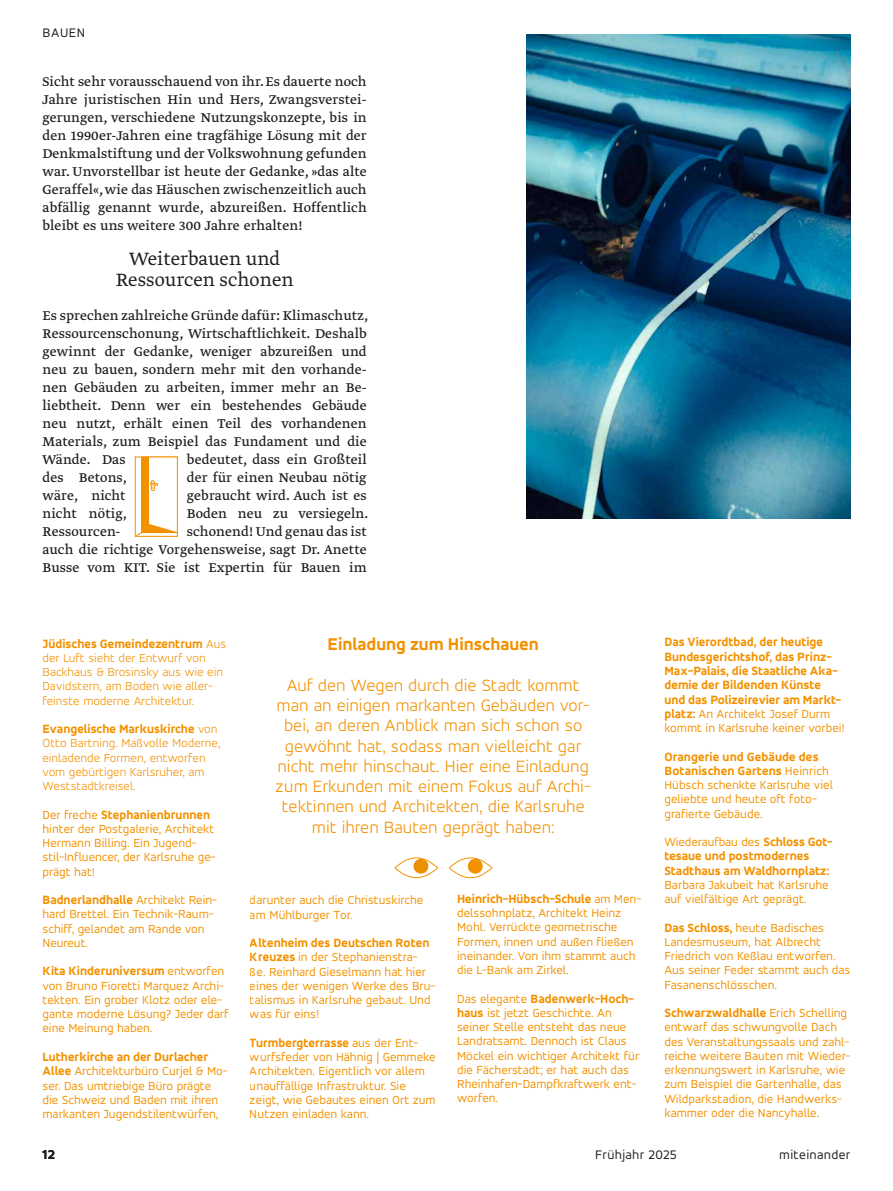
<style>
.page{position:relative;width:893px;height:1191px;background:#fff}
.page>*{position:absolute;margin:0;border:0;box-sizing:border-box;transform-origin:0 0}
.t1{font:300 21px/21px "Greta Text Pro";letter-spacing:.005em;color:#1d1d1b;text-align:center}
.t2{font:300 18px/20.2px "Accord Alternate";color:#f39200;text-align:center}
.t3{font:700 expanded 18px "Accord Alternate";color:#f39200}
.t4{font:15px/18px "Greta Text Pro Regular Min";letter-spacing:.005em;color:#1d1d1b;text-align:justify}
.t5{font:13.5px "Accord Alternate";letter-spacing:.025em;color:#1d1d1b}
.t6{font:700 expanded 13.5px "Accord Alternate";color:#1d1d1b}
.t7{font:12.75px/14.2px "Accord Alternate";color:#f39200}
.t8{font:700 expanded 12.75px/14.2px "Accord Alternate";color:#f39200}
.t9{font:300 12.75px/14.2px "Accord Alternate";color:#f39200}
.s1{font-weight:700;font-stretch:expanded}
.s2{font-weight:400;font-stretch:normal}
</style>
<div class="page">
<img style="left:526px;top:34px;width:324px;height:484px">
<div style="left:413px;top:858px;width:15px;height:15px;background:#eb9000;border-radius:50%"></div>
<div style="left:395px;top:857px;width:43px;height:21px;border:1px solid #f39200;border-radius:50%"></div>
<div style="left:468px;top:858px;width:15px;height:15px;background:#f39200;border-radius:50%"></div>
<div style="left:449px;top:857px;width:43px;height:21px;border:1px solid #f39200;border-radius:50%"></div>
<div style="left:142px;top:457px;width:35px;height:75px;background:#f39200"></div>
<div style="left:141px;top:457px;width:37px;height:76px;border:1px solid #f39200"></div>
<svg style="left:134px;top:531px;width:9px;height:6px"></svg>
<svg style="left:149px;top:457px;width:28px;height:75px;background:#fdf5e9"></svg>
<p class="t5" style="left:43px;top:25px;width:44px">BAUEN</p>
<p class="t4" style="left:43px;top:73px;width:326px">Sicht sehr vorausschauend von ihr. Es dauerte noch Jahre juristischen Hin und Hers, Zwangsverstei&shy;gerungen, verschiedene Nutzungskonzepte, bis in den 1990er-Jahren eine tragfähige Lösung mit der Denkmalstiftung und der Volkswohnung gefunden war. Unvorstellbar ist heute der Gedanke, »das alte Geraffel«, wie das Häuschen zwischenzeitlich auch abfällig genannt wurde, abzureißen. Hoffentlich bleibt es uns weitere 300 Jahre erhalten!</p>
<h1 class="t1" style="left:116px;top:249px;width:179px">Weiterbauen und<br>Ressourcen schonen</h1>
<p class="t4" style="left:43px;top:307px;width:327px">Es sprechen zahlreiche Gründe dafür: Klimaschutz, Ressourcenschonung, Wirtschaftlichkeit. Deshalb gewinnt der Gedanke, weniger abzureißen und neu zu bauen, sondern mehr mit den vorhande&shy;nen Gebäuden zu arbeiten, immer mehr an Be&shy;liebtheit. Denn wer ein bestehendes Gebäude neu nutzt, erhält einen Teil des vorhandenen Materials, zum Beispiel das Fundament und die Wände. Das</p>
<p class="t4" style="left:187px;top:451px;width:181px">bedeutet, dass ein Groß teil</p>
<p class="t4" style="left:43px;top:469px;width:86px">des Betons,</p>
<p class="t4" style="left:187px;top:469px;width:181px">der für einen Neubau nötig</p>
<p class="t4" style="left:43px;top:487px;width:85px">wäre, nicht</p>
<p class="t4" style="left:187px;top:487px;width:181px">gebraucht wird. Auch ist es</p>
<p class="t4" style="left:43px;top:505px;width:86px">nicht nötig,</p>
<p class="t4" style="left:187px;top:505px;width:183px">Boden neu zu versiegeln.</p>
<p class="t4" style="left:43px;top:523px;width:78px">Ressourcen-</p>
<p class="t4" style="left:43px;top:523px;width:326px;text-indent:144px">s chonend! Und genau das ist auch die richtige Vorgehensweise, sagt Dr. Anette Busse vom KIT. Sie ist Expertin für Bauen im</p>
<p class="t9" style="left:43px;top:636px;width:185px"><span class="s1">Jüdisches Gemeindezentrum</span> Aus der Luft sieht der Entwurf von<br>Backhaus &amp; Brosinsky aus wie ein<br>Davidstern, am Boden wie aller&shy;feinste moderne Architektur.</p>
<p class="t9" style="left:43px;top:721px;width:179px"><span class="s1">Evangelische Markuskirche</span> von<br>Otto Bartning. Maßvolle Moderne, einladende Formen, entworfen vom gebürtigen Karlsruher, am<br>Weststadtkreisel.</p>
<p class="t7" style="left:43px;top:807px;width:175px">Der freche <span class="s1">Stephanienbrunnen </span>hinter der Postgalerie, Architekt<br>Hermann Billing. Ein Jugend - stil-Influencer, der Karlsruhe ge&shy;prägt hat!</p>
<p class="t7" style="left:43px;top:892px;width:176px"><span class="s1">Badnerlandhalle</span> Architekt Rein&shy;hard Brettel. Ein Technik-Raum&shy;schiff, gelandet am Rande von<br>Neureut.</p>
<p class="t7" style="left:43px;top:964px;width:188px"><span class="s1">Kita Kinderuniversum</span> entworfen von Bruno Fioretti Marquez Archi&shy;tekten. Ein grober Klotz oder ele&shy;gante moderne Lösung? Jeder darf eine Meinung haben.</p>
<p class="t7" style="left:43px;top:1049px;width:187px"><span class="s1">Lutherkirche an der Durlacher<br>Allee</span> Architekturbüro Curjel &amp; Mo&shy;ser. Das umtriebige Büro prägte die Schweiz und Baden mit ihren markanten Jugendstilentwürfen,</p>
<h2 class="t3" style="left:328px;top:633px;width:213px">Einladung zum Hinschauen</h2>
<p class="t2" style="left:276px;top:674px;width:316px">Auf den Wegen durch die Stadt kommt man an einigen markanten Gebäuden vor&shy;bei, an deren Anblick man sich schon so gewöhnt hat, sodass man vielleicht gar nicht mehr hinschaut. Hier eine Einladung zum Erkunden mit einem Fokus auf Archi&shy;tektinnen und Architekten, die Karlsruhe mit ihren Bauten geprägt haben:</p>
<p class="t7" style="left:250px;top:892px;width:175px">darunter auch die Christuskirche am Mühlburger Tor.</p>
<p class="t7" style="left:250px;top:935px;width:187px"><span class="s1">Altenheim des Deutschen Roten<br>Kreuzes</span> in der Stephanienstra&shy;ße. Reinhard Gieselmann hat hier eines der wenigen Werke des Bru&shy;talismus in Karlsruhe gebaut. Und was für eins!</p>
<p class="t7" style="left:250px;top:1035px;width:187px"><span class="s1">Turmbergterrasse</span> aus der Ent&shy;wurfsfeder von Hähnig | Gemmeke<br>Architekten. Eigentlich vor allem unauffällige Infrastruktur. Sie zeigt, wie Gebautes einen Ort zum<br>Nutzen einladen kann.</p>
<p class="t7" style="left:457px;top:891px;width:186px"><span class="s1">Heinrich-Hübsch-Schule</span> am Men&shy;delssohnplatz, Architekt Heinz<br>Mohl. Verrückte geometrische<br>Formen, innen und außen fließen ineinander. Von ihm stammt auch die L-Bank am Zirkel.</p>
<p class="t7" style="left:457px;top:991px;width:184px">Das elegante <span class="s1">Badenwerk-Hoch&shy;haus</span> ist jetzt Geschichte. An seiner Stelle entsteht das neue<br>Landratsamt. Dennoch ist Claus<br>Möckel ein wichtiger Architekt für die Fächerstadt; er hat auch das<br>Rheinhafen-Dampfkraftwerk ent&shy;worfen.</p>
<p class="t8" style="left:664px;top:635px;width:182px">Das Vierordtbad, der heutige<br>Bundesgerichtshof, das Prinz-<br>Max-Palais, die Staatliche Aka&shy;demie der Bildenden Künste und das Polizeirevier am Markt&shy;platz: <span class="s2">An Architekt Josef Durm kommt in Karlsruhe keiner vorbei!</span></p>
<p class="t7" style="left:664px;top:749px;width:170px"><span class="s1">Orangerie und Gebäude des<br>Botanischen Gartens</span> Heinrich<br>Hübsch schenkte Karlsruhe viel geliebte und heute oft foto&shy;grafierte Gebäude.</p>
<p class="t8" style="left:664px;top:834px;width:169px"><span class="s2">Wiederaufbau des</span> Schloss Got&shy;tesaue und postmodernes<br>Stadthaus am Waldhornplatz:</p>
<p class="t7" style="left:664px;top:877px;width:166px">Barbara Jakubeit hat Karlsruhe auf vielfältige Art geprägt.</p>
<p class="t7" style="left:664px;top:920px;width:188px"><span class="s1">Das Schloss,</span> heute Badisches<br>Landesmuseum, hat Albrecht<br>Friedrich von Keßlau entworfen.<br>Aus seiner Feder stammt auch das<br>Fasanenschlösschen.</p>
<p class="t7" style="left:664px;top:1005px;width:187px"><span class="s1">Schwarzwaldhalle</span> Erich Schelling entwarf das schwungvolle Dach des Veranstaltungssaals und zahl&shy;reiche weitere Bauten mit Wieder&shy;erkennungswert in Karlsruhe, wie zum Beispiel die Gartenhalle, das Wildparkstadion, die Handwerks&shy;kammer oder die Nancyhalle.</p>
<p class="t6" style="left:43px;top:1146px;width:14px">12</p>
<p class="t5" style="left:595px;top:1147px;width:83px">Frühjahr 2025</p>
<p class="t5" style="left:779px;top:1147px;width:73px">miteinander</p>
</div>
